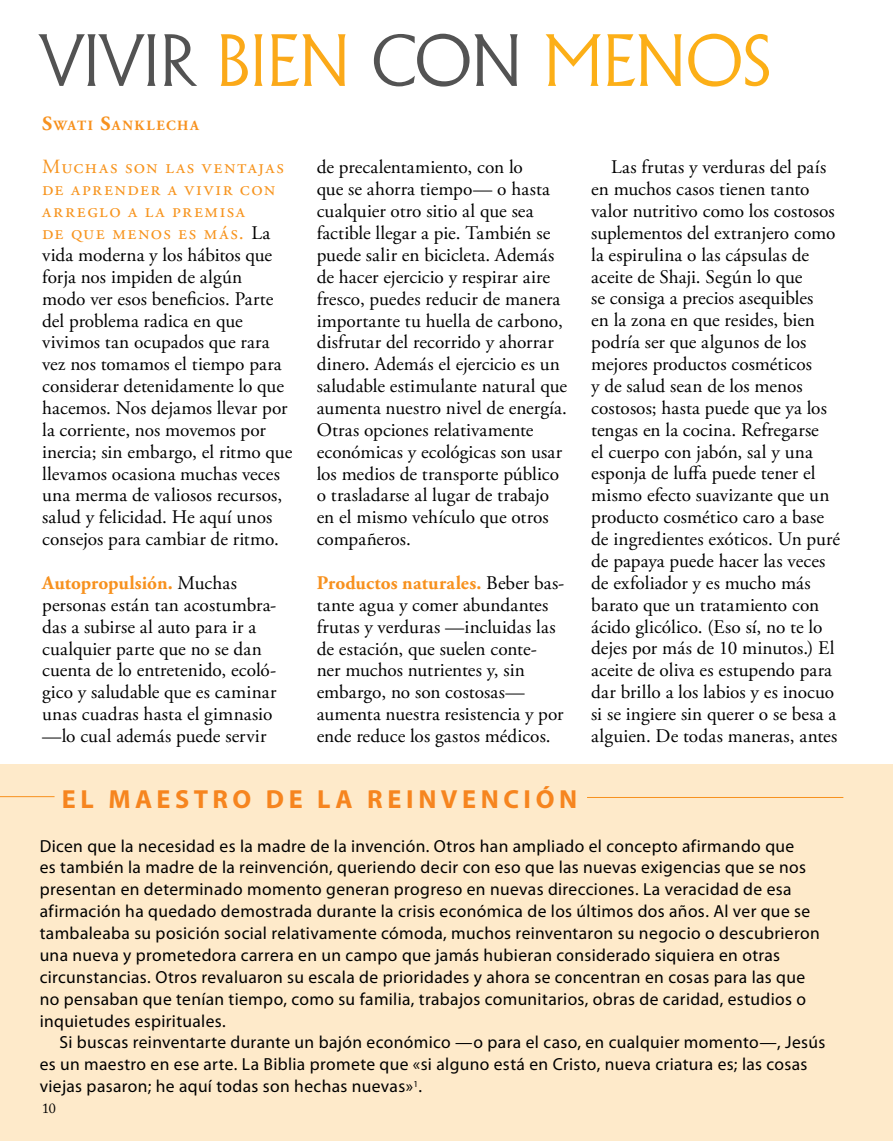
<style>
.page{position:relative;width:893px;height:1141px;background:#fff}
.page>*{position:absolute;margin:0;border:0;box-sizing:border-box;transform-origin:0 0}
.t1{font:200 71.75px "Alberta";letter-spacing:-.01em;color:#535353}
.t2{font:700 26.25px "Myriad Pro";letter-spacing:.175em;color:#f6851f}
.t3{font:20.12px/21.9px "Adobe Garamond Pro";letter-spacing:.07em;color:#f7941e}
.t4{font:19.25px/21.9px "Adobe Garamond Pro";letter-spacing:-.01em;color:#000}
.t5{font:17.5px/21.9px "Myriad Pro";letter-spacing:.02em;color:#000}
.t6{font:700 14.17px "Adobe Garamond Pro";letter-spacing:.115em;color:#f7911e}
.t7{font:14px "Adobe Caslon Pro";color:#000}
.s1{color:#fba919}
.s2{color:#fcaf17}
.s3{font-size:20.12px}
.s4{font-size:19.25px;color:#000}
.s5{font-weight:700;color:#f7911e}
</style>
<div class="page">
<div style="left:0;top:764px;width:893px;height:377px;background:#feeaca"></div>
<hr style="left:587px;top:797px;width:256px;height:1px;background:#f7911e">
<hr style="left:0;top:796px;width:55px;height:1px;background:#f7911e">
<h1 class="t1" style="left:42px;top:21px;width:731px">VIVIR <span class="s1">BIEN</span> CON <span class="s2">MENOS</span></h1>
<p class="t6" style="left:42px;top:117px;width:158px"><span class="s3">S</span>WATI <span class="s3">S</span>ANKLECHA</p>
<p class="t3" style="left:42px;top:157px;width:243px">Muchas son las ventajas de aprender a vivir con arreglo a la premisa<br>de que menos es más. <span class="s4">La</span></p>
<p class="t4" style="left:42px;top:245px;width:252px">vida moderna y los hábitos que forja nos impiden de algún<br>modo ver esos beneficios. Parte del problema radica en que vivimos tan ocupados que rara vez nos tomamos el tiempo para considerar detenidamente lo que hacemos. Nos dejamos llevar por la corriente, nos movemos por inercia; sin embargo, el ritmo que llevamos ocasiona muchas veces una merma de valiosos recursos, salud y felicidad. He aquí unos consejos para cambiar de ritmo.</p>
<p class="t4" style="left:42px;top:573px;width:236px"><span class="s5">Autopropulsión.</span> Muchas personas están tan acostumbra&shy;das a subirse al auto para ir a cualquier parte que no se dan cuenta de lo entretenido, ecoló&shy;gico y saludable que es caminar unas cuadras hasta el gimnasio —lo cual además puede servir</p>
<p class="t4" style="left:317px;top:157px;width:252px">de precalentamiento, con lo<br>que se ahorra tiempo— o hasta cualquier otro sitio al que sea factible llegar a pie. También se puede salir en bicicleta. Además de hacer ejercicio y respirar aire fresco, puedes reducir de manera importante tu huella de carbono, disfrutar del recorrido y ahorrar dinero. Además el ejercicio es un saludable estimulante natural que aumenta nuestro nivel de energía.<br>Otras opciones relativamente económicas y ecológicas son usar los medios de transporte público o trasladarse al lugar de trabajo en el mismo vehículo que otros compañeros.</p>
<p class="t4" style="left:317px;top:573px;width:249px"><span class="s5">Productos naturales.</span> Beber bas&shy;tante agua y comer abundantes frutas y verduras —incluidas las de estación, que suelen conte&shy;ner muchos nutrientes y, sin embargo, no son costosas— aumenta nuestra resistencia y por ende reduce los gastos médicos.</p>
<h2 class="t2" style="left:62px;top:782px;width:517px">EL MAESTRO DE LA REINVENCIÓN</h2>
<p class="t4" style="left:591px;top:157px;width:250px;text-indent:20px">Las frutas y verduras del país en muchos casos tienen tanto valor nutritivo como los costosos suplementos del extranjero como la espirulina o las cápsulas de aceite de Shaji. Según lo que<br>se consiga a precios asequibles<br>en la zona en que resides, bien podría ser que algunos de los mejores productos cosméticos<br>y de salud sean de los menos costosos; hasta puede que ya los tengas en la cocina. Refregarse<br>el cuerpo con jabón, sal y una esponja de luffa puede tener el mismo efecto suavizante que un producto cosmético caro a base de ingredientes exóticos. Un puré de papaya puede hacer las veces de exfoliador y es mucho más barato que un tratamiento con ácido glicólico. (Eso sí, no te lo dejes por más de 10 minutos.) El aceite de oliva es estupendo para dar brillo a los labios y es inocuo si se ingiere sin querer o se besa a alguien. De todas maneras, antes</p>
<p class="t5" style="left:40px;top:834px;width:782px">Dicen que la necesidad es la madre de la invención. Otros han ampliado el concepto afirmando que<br>es también la madre de la reinvención, queriendo decir con eso que las nuevas exigencias que se nos presentan en determinado momento generan progreso en nuevas direcciones. La veracidad de esa afirmación ha quedado demostrada durante la crisis económica de los últimos dos años. Al ver que se tambaleaba su posición social relativamente cómoda, muchos reinventaron su negocio o descubrieron una nueva y prometedora carrera en un campo que jamás hubieran considerado siquiera en otras circunstancias. Otros revaluaron su escala de prioridades y ahora se concentran en cosas para las que no pensaban que tenían tiempo, como su familia, trabajos comunitarios, obras de caridad, estudios o inquietudes espirituales.</p>
<p class="t5" style="left:40px;top:1031px;width:787px;text-indent:20px">Si buscas reinventarte durante un bajón económico —o para el caso, en cualquier momento—, Jesús es un maestro en ese arte. La Biblia promete que «si alguno está en Cristo, nueva criatura es; las cosas viejas pasaron; he aquí todas son hechas nuevas»<sup>1</sup>.</p>
<p class="t7" style="left:42px;top:1100px;width:15px">10</p>
</div>
